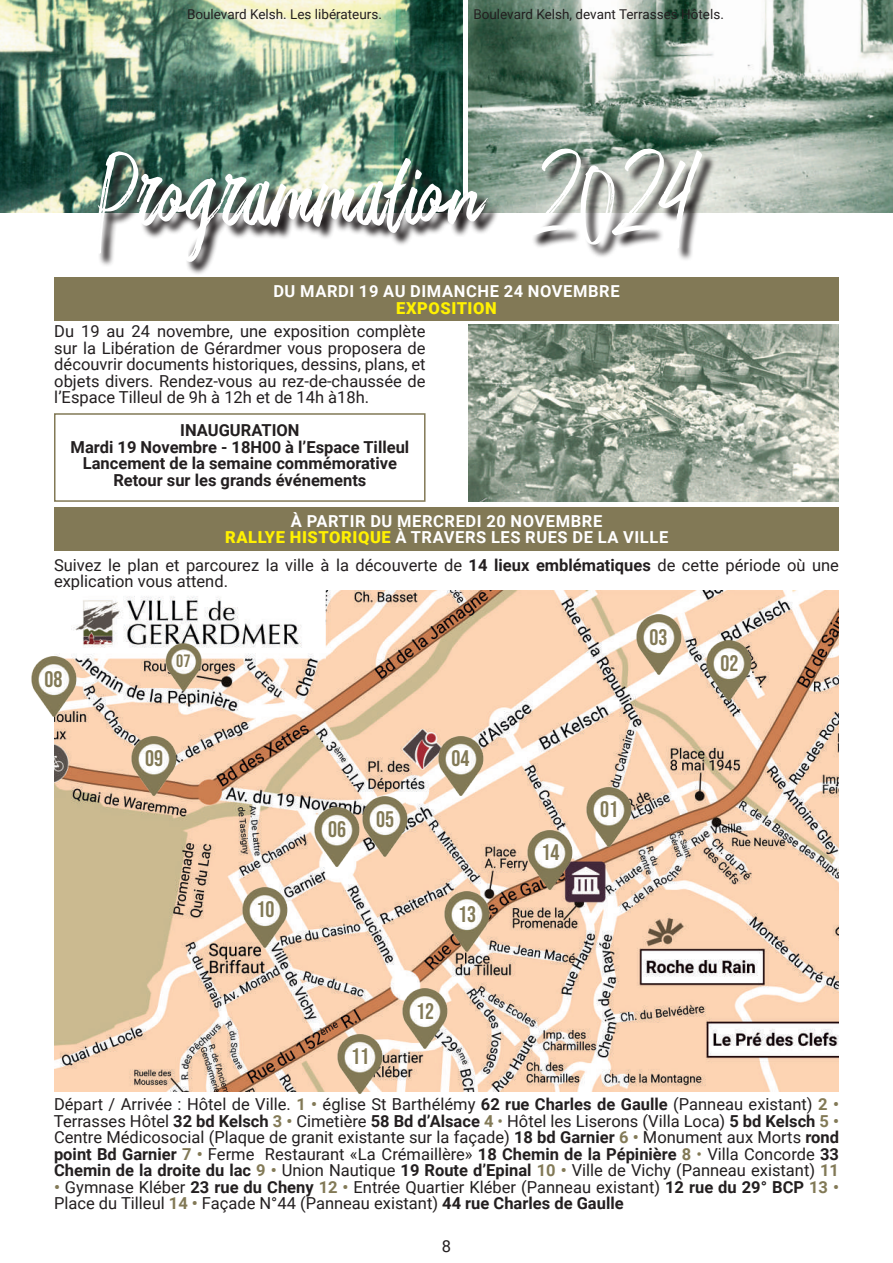
<style>
.page{position:relative;width:893px;height:1263px;background:#fff}
.page>*{position:absolute;margin:0;border:0;box-sizing:border-box;transform-origin:0 0}
.t1{font:158.25px "Rushtard Brush";color:#fff}
.t2{font:22.5px "Bebas Neue";color:#827956}
.t3{font:17.85px "Bebas Neue";color:#827956}
.t4{font:16.5px/16.5px "Roboto";color:#231f20;text-align:justify}
.t5{font:700 16.5px/16.5px "Roboto";color:#231f20;text-align:center}
.t6{font:700 16.5px/16.5px "Roboto";letter-spacing:.035em;color:#fff;text-align:center}
.t7{font:900 16.5px "Roboto";letter-spacing:.035em;color:#fff101}
.t8{font:13.5px "Roboto";color:#231f20}
.s1{font-weight:900;color:#fff101}
.s2{font-weight:700}
.s3{font-weight:700;color:#827956}
.s4{color:#827956}
</style>
<div class="page">
<img style="left:468px;top:0;width:425px;height:213px">
<img style="left:0;top:0;width:463px;height:213px">
<div style="left:54px;top:277px;width:785px;height:44px;background:#827956"></div>
<div style="left:54px;top:508px;width:785px;height:43px;background:#827956"></div>
<svg style="left:98px;top:151px;width:618px;height:123px"></svg>
<img style="left:54px;top:591px;width:785px;height:500px">
<img style="left:574px;top:777px;width:71px;height:76px">
<img style="left:694px;top:631px;width:71px;height:76px">
<img style="left:624px;top:605px;width:70px;height:76px">
<img style="left:426px;top:726px;width:70px;height:76px">
<img style="left:350px;top:787px;width:71px;height:76px">
<img style="left:302px;top:798px;width:71px;height:75px">
<img style="left:156px;top:636px;width:56px;height:60px">
<img style="left:31px;top:647px;width:58px;height:76px">
<img style="left:119px;top:726px;width:71px;height:76px">
<img style="left:230px;top:878px;width:71px;height:75px">
<img style="left:325px;top:1025px;width:71px;height:69px">
<img style="left:390px;top:979px;width:71px;height:76px">
<img style="left:432px;top:882px;width:71px;height:76px">
<img style="left:515px;top:821px;width:71px;height:75px">
<img style="left:468px;top:325px;width:371px;height:177px">
<div style="left:54px;top:413px;width:372px;height:89px;border:2px solid #827956"></div>
<p class="t8" style="left:187px;top:5px;width:196px">Boulevard Kelsh. Les libérateurs.</p>
<p class="t8" style="left:473px;top:5px;width:252px">Boulevard Kelsh, devant Terrasses Hôtels.</p>
<h1 class="t1" style="left:95px;top:124px;width:603px">Programmation 2024</h1>
<p class="t6" style="left:273px;top:283px;width:348px">DU MARDI 19 AU DIMANCHE 24 NOVEMBRE</p>
<p class="t7" style="left:396px;top:296px;width:102px">EXPOSITION</p>
<p class="t4" style="left:54px;top:322px;width:373px">Du 19 au 24 novembre, une exposition complète sur la Libération de Gérardmer vous proposera de découvrir documents historiques, dessins, plans, et objets divers. Rendez-vous au rez-de-chaussée de l’Espace Tilleul de 9h à 12h et de 14h à18h.</p>
<p class="t5" style="left:71px;top:421px;width:340px">INAUGURATION<br>Mardi 19 Novembre - 18H00 à l’Espace Tilleul<br>Lancement de la semaine commémorative<br>Retour sur les grands événements</p>
<p class="t6" style="left:225px;top:512px;width:445px">À PARTIR DU MERCREDI 20 NOVEMBRE<br><span class="s1">RALLYE HISTORIQUE</span> À TRAVERS LES RUES DE LA VILLE</p>
<p class="t4" style="left:54px;top:556px;width:786px">Suivez le plan et parcourez la ville à la découverte de <span class="s2">14 lieux emblématiques</span> de cette période où une explication vous attend.</p>
<h2 class="t2" style="left:45px;top:666px;width:19px">08</h2>
<p class="t3" style="left:176px;top:651px;width:16px">07</p>
<h2 class="t2" style="left:145px;top:745px;width:19px">09</h2>
<h2 class="t2" style="left:256px;top:897px;width:19px">10</h2>
<h2 class="t2" style="left:328px;top:817px;width:19px">06</h2>
<h2 class="t2" style="left:376px;top:806px;width:19px">05</h2>
<h2 class="t2" style="left:451px;top:745px;width:19px">04</h2>
<h2 class="t2" style="left:458px;top:901px;width:19px">13</h2>
<h2 class="t2" style="left:351px;top:1044px;width:19px">11</h2>
<h2 class="t2" style="left:416px;top:998px;width:19px">12</h2>
<h2 class="t2" style="left:650px;top:624px;width:19px">03</h2>
<h2 class="t2" style="left:541px;top:839px;width:19px">14</h2>
<h2 class="t2" style="left:600px;top:796px;width:19px">01</h2>
<h2 class="t2" style="left:720px;top:650px;width:19px">02</h2>
<p class="t4" style="left:54px;top:1096px;width:787px">Départ / Arrivée : Hôtel de Ville. <span class="s3">1 •</span> église St Barthélémy <span class="s2">62 rue Charles de Gaulle</span> (Panneau existant) <span class="s3">2 • </span>Terrasses Hôtel <span class="s2">32 bd Kelsch</span> <span class="s3">3 •</span> Cimetière <span class="s2">58 Bd d’Alsace</span> <span class="s3">4</span> <span class="s4">•</span> Hôtel les Liserons (Villa Loca) <span class="s2">5 bd Kelsch</span> <span class="s3">5 • </span>Centre Médicosocial (Plaque de granit existante sur la façade) <span class="s2">18 bd Garnier</span> <span class="s3">6 •</span> Monument aux Morts <span class="s2">rond point Bd Garnier</span> <span class="s3">7 •</span> Ferme Restaurant «La Crémaillère» <span class="s2">18 Chemin de la Pépinière</span> <span class="s3">8</span> <span class="s4">•</span> Villa Concorde <span class="s2">33<br>Chemin de la droite du lac</span> <span class="s3">9 •</span> Union Nautique <span class="s2">19 Route d’Epinal</span> <span class="s3">10 •</span> Ville de Vichy (Panneau existant) <span class="s3">11</span></p>
<p class="t4" style="left:54px;top:1178px;width:786px"><span class="s3">•</span> Gymnase Kléber <span class="s2">23 rue du Cheny</span> <span class="s3">12 •</span> Entrée Quartier Kléber (Panneau existant) <span class="s2">12 rue du 29° BCP</span> <span class="s3">13 •<br></span>Place du Tilleul <span class="s3">14 •</span> Façade N°44 (Panneau existant) <span class="s2">44 rue Charles de Gaulle</span></p>
<p class="t4" style="left:442px;top:1237px;width:11px">8</p>
</div>
